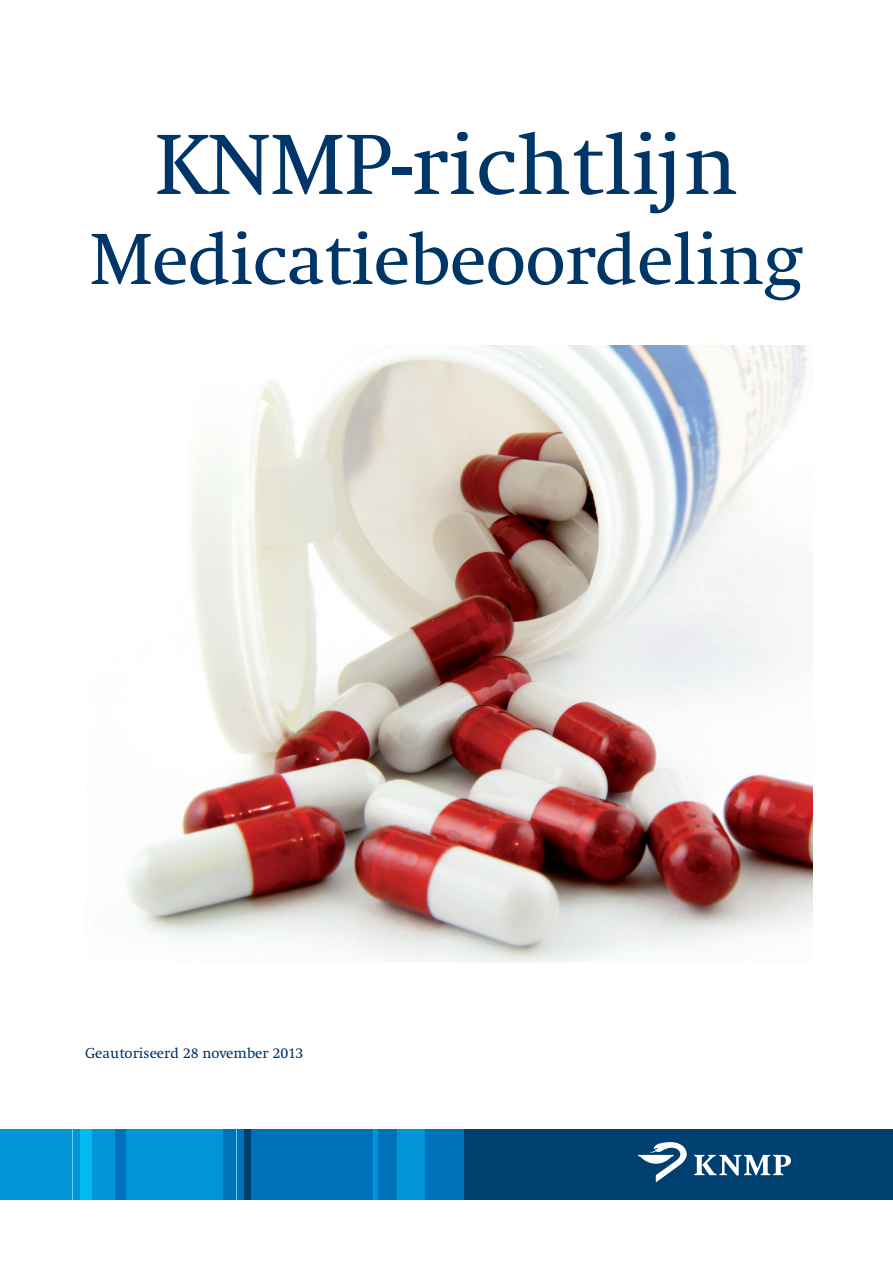
<style>
.page{position:relative;width:893px;height:1263px;background:#fff}
.page>*{position:absolute;margin:0;border:0;box-sizing:border-box;transform-origin:0 0}
.t1{font:88.5px "Swift";color:#003667}
.t2{font:75px "Swift";letter-spacing:-.01em;color:#003667}
.t3{font:15px "Swift";color:#003667}
</style>
<div class="page">
<div style="left:463px;top:1129px;width:430px;height:70px;background:#004071"></div>
<div style="left:222px;top:1129px;width:242px;height:70px;background:#0072bc"></div>
<div style="left:0;top:1129px;width:223px;height:70px;background:#0095d9"></div>
<div style="left:245px;top:1129px;width:6px;height:70px;background:#004071"></div>
<div style="left:80px;top:1129px;width:12px;height:70px;background:#00baf1"></div>
<div style="left:397px;top:1129px;width:27px;height:70px;background:#0095d9"></div>
<div style="left:115px;top:1129px;width:10px;height:70px;background:#0072bc"></div>
<div style="left:373px;top:1129px;width:5px;height:70px;background:#0095d9"></div>
<svg style="left:638px;top:1142px;width:49px;height:40px"></svg>
<svg style="left:694px;top:1155px;width:97px;height:20px"></svg>
<hr style="left:72px;top:1129px;width:1px;height:70px;background:#6bcff6">
<hr style="left:236px;top:1129px;width:1px;height:70px;background:#6bcff6">
<img style="left:115px;top:345px;width:697px;height:617px">
<h1 class="t1" style="left:155px;top:118px;width:585px">KNMP-richtlijn</h1>
<h2 class="t2" style="left:90px;top:219px;width:715px">Medicatiebeoordeling</h2>
<p class="t3" style="left:85px;top:1045px;width:220px">Geautoriseerd 28 november 2013</p>
</div>
